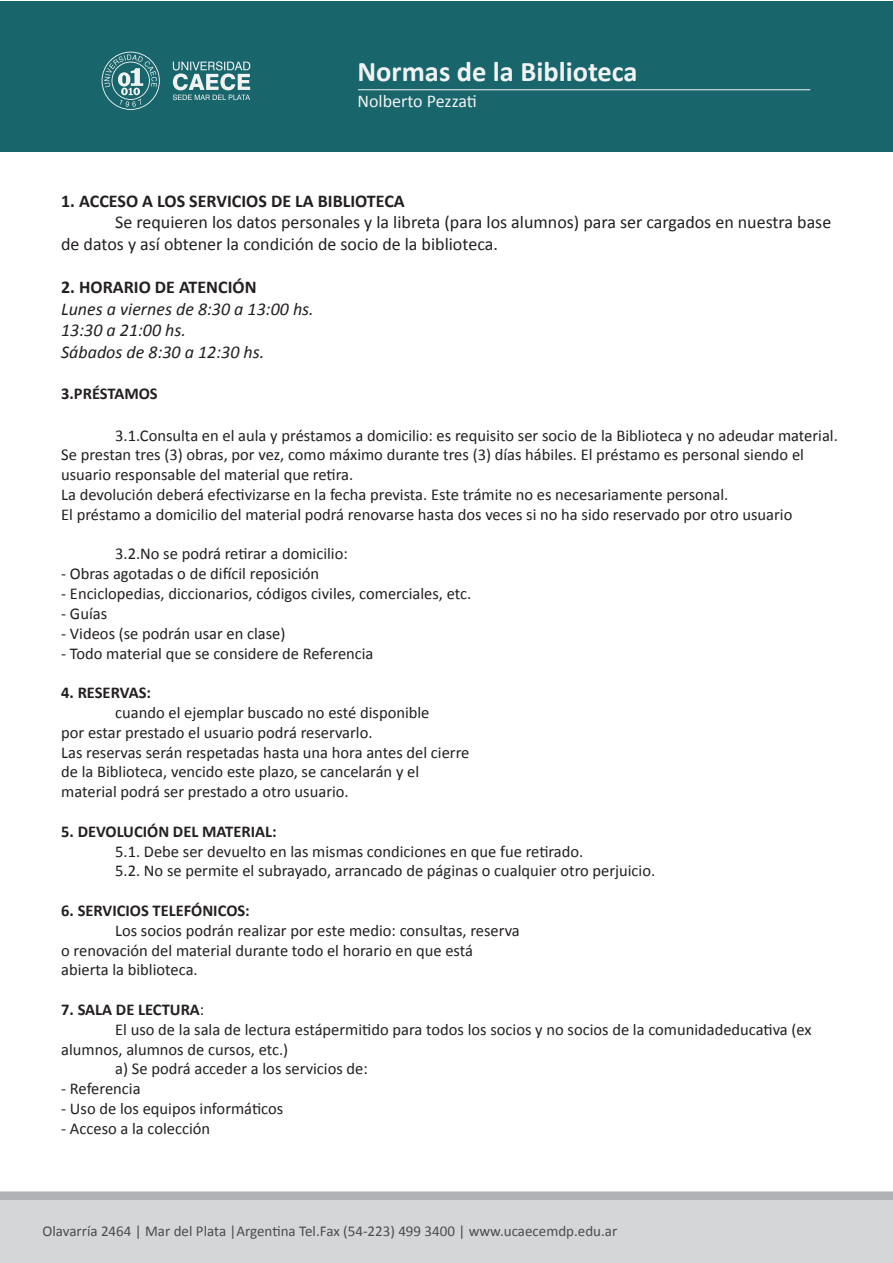
<style>
.page{position:relative;width:893px;height:1263px;background:#fff}
.page>*{position:absolute;margin:0;border:0;box-sizing:border-box;transform-origin:0 0}
.t1{font:700 28.5px "Calibri";color:#f1f3f3}
.t2{font:18px/21.6px "Calibri";color:#231f20}
.t3{font:italic 18px/21.6px "Calibri";color:#231f20}
.t4{font:700 18px "Calibri";color:#231f20}
.t5{font:18px "Calibri";color:#f1f3f3}
.t6{font:16.5px/19.8px "Calibri";color:#231f20}
.t7{font:700 16.5px "Calibri";color:#231f20}
.t8{font:15px "Calibri";color:#4b4c4d}
.s1{font-weight:400}
</style>
<div class="page">
<div style="left:0;top:1px;width:893px;height:151px;background:#18656c"></div>
<svg style="left:102px;top:52px;width:58px;height:58px"></svg>
<svg style="left:173px;top:61px;width:77px;height:39px"></svg>
<hr style="left:358px;top:89px;width:452px;height:1px;background:#f1f3f3">
<div style="left:0;top:1192px;width:893px;height:71px;background:#d5d6d8"></div>
<div style="left:0;top:1192px;width:893px;height:8px;background:#b0b1b5"></div>
<h1 class="t1" style="left:358px;top:54px;width:282px">Normas de la Biblioteca</h1>
<p class="t5" style="left:358px;top:89px;width:121px">Nolberto Pezzati</p>
<p class="t4" style="left:61px;top:189px;width:345px">1. ACCESO A LOS SERVICIOS DE LA BIBLIOTECA</p>
<p class="t2" style="left:61px;top:212px;width:772px;text-indent:54px">Se requieren los datos personales y la libreta (para los alumnos) para ser cargados en nuestra base de datos y así obtener la condición de socio de la biblioteca.</p>
<p class="t4" style="left:61px;top:276px;width:197px">2. HORARIO DE ATENCIÓN</p>
<p class="t3" style="left:61px;top:297px;width:254px">Lunes a viernes de 8:30 a 13:00 hs.<br>13:30 a 21:00 hs.<br>Sábados de 8:30 a 12:30 hs.</p>
<p class="t7" style="left:61px;top:383px;width:98px">3.PRÉSTAMOS</p>
<p class="t6" style="left:61px;top:425px;width:778px;text-indent:54px">3.1.Consulta en el aula y préstamos a domicilio: es requisito ser socio de la Biblioteca y no adeudar material.<br>Se prestan tres (3) obras, por vez, como máximo durante tres (3) días hábiles. El préstamo es personal siendo el usuario responsable del material que retira.<br>La devolución deberá efectivizarse en la fecha prevista. Este trámite no es necesariamente personal.<br>El préstamo a domicilio del material podrá renovarse hasta dos veces si no ha sido reservado por otro usuario</p>
<p class="t6" style="left:115px;top:544px;width:234px">3.2.No se podrá retirar a domicilio:</p>
<p class="t6" style="left:61px;top:564px;width:260px">- Obras agotadas o de difícil reposición</p>
<p class="t6" style="left:61px;top:584px;width:412px">- Enciclopedias, diccionarios, códigos civiles, comerciales, etc.</p>
<p class="t6" style="left:61px;top:603px;width:47px">- Guías</p>
<p class="t6" style="left:61px;top:623px;width:226px">- Videos (se podrán usar en clase)</p>
<p class="t6" style="left:61px;top:643px;width:314px">- Todo material que se considere de Referencia</p>
<p class="t7" style="left:61px;top:682px;width:91px">4. RESERVAS:</p>
<p class="t6" style="left:61px;top:702px;width:410px;text-indent:54px">cuando el ejemplar buscado no esté disponible<br>por estar prestado el usuario podrá reservarlo.<br>Las reservas serán respetadas hasta una hora antes del cierre de la Biblioteca, vencido este plazo, se cancelarán y el material podrá ser prestado a otro usuario.</p>
<p class="t7" style="left:61px;top:821px;width:217px">5. DEVOLUCIÓN DEL MATERIAL:</p>
<p class="t6" style="left:115px;top:841px;width:542px">5.1. Debe ser devuelto en las mismas condiciones en que fue retirado.<br>5.2. No se permite el subrayado, arrancado de páginas o cualquier otro perjuicio.</p>
<p class="t7" style="left:61px;top:900px;width:190px">6. SERVICIOS TELEFÓNICOS:</p>
<p class="t6" style="left:61px;top:920px;width:460px;text-indent:54px">Los socios podrán realizar por este medio: consultas, reserva o renovación del material durante todo el horario en que está abierta la biblioteca.</p>
<p class="t7" style="left:61px;top:999px;width:145px">7. SALA DE LECTURA<span class="s1">:</span></p>
<p class="t6" style="left:115px;top:1019px;width:698px">El uso de la sala de lectura estápermitido para todos los socios y no socios de la comunidadeducativa (ex</p>
<p class="t6" style="left:61px;top:1039px;width:229px">alumnos, alumnos de cursos, etc.)</p>
<p class="t6" style="left:115px;top:1059px;width:254px">a) Se podrá acceder a los servicios de:</p>
<p class="t6" style="left:61px;top:1079px;width:81px">- Referencia</p>
<p class="t6" style="left:61px;top:1098px;width:224px">- Uso de los equipos informáticos</p>
<p class="t6" style="left:61px;top:1118px;width:151px">- Acceso a la colección</p>
<p class="t8" style="left:42px;top:1221px;width:576px">Olavarría 2464 | Mar del Plata |Argentina Tel.Fax (54-223) 499 3400 | www.ucaecemdp.edu.ar</p>
</div>
